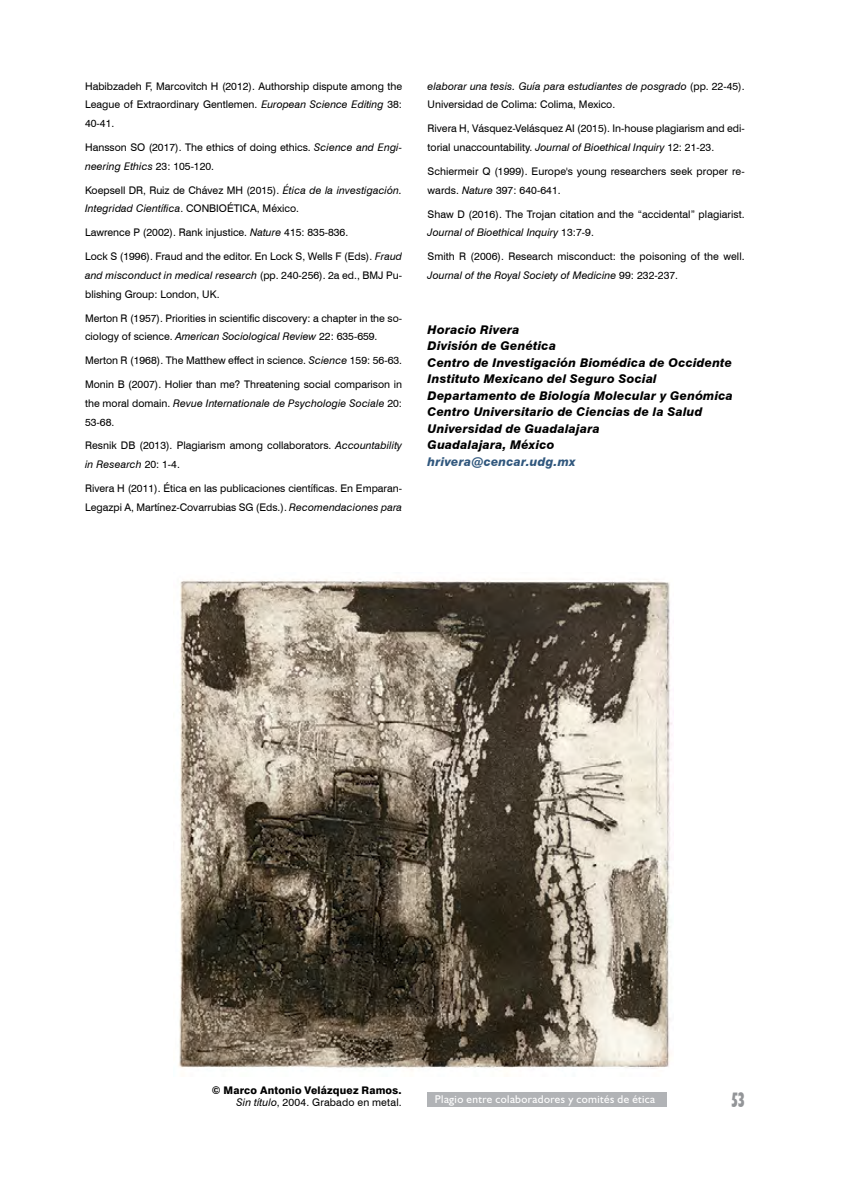
<style>
.page{position:relative;width:851px;height:1191px;background:#fff}
.page>*{position:absolute;margin:0;border:0;box-sizing:border-box;transform-origin:0 0}
.t1{font:700 condensed 21px "Humanist 521 BT Xtra";color:#939598;scale:.75 1}
.t2{font:italic 800 12px/16.5px "Swiss 721 BT";letter-spacing:.015em;color:#000}
.t3{font:italic 800 12px "Swiss 721 BT";letter-spacing:.015em;color:#30577d}
.t4{font:11.25px "Humanist 521 BT";letter-spacing:.03em;color:#fff}
.t5{font:10.5px/18.8px "Swiss 721 BT";color:#000}
.t6{font:italic 10.5px/18.8px "Swiss 721 BT";letter-spacing:.01em;color:#000}
.t7{font:800 10.5px/12.6px "Swiss 721 BT";letter-spacing:.015em;color:#000;text-align:right}
.s1{font-style:italic}
.s2{font-style:normal}
.s3{font-weight:400;font-style:italic}
.s4{font-weight:400}
</style>
<div class="page">
<div style="left:427px;top:1092px;width:239px;height:14px;background:#b1b3b6"></div>
<img style="left:178px;top:579px;width:495px;height:491px">
<p class="t5" style="left:85px;top:76px;width:318px;text-align:justify">Habibzadeh F, Marcovitch H (2012). Authorship dispute among the League of Extraordinary Gentlemen. <span class="s1">European Science Editing</span> 38:<br>40-41.</p>
<p class="t5" style="left:85px;top:137px;width:318px">Hansson SO (2017). The ethics of doing ethics. <span class="s1">Science and Engi&shy;neering Ethics</span> 23: 105-120.</p>
<p class="t5" style="left:85px;top:180px;width:318px">Koepsell DR, Ruiz de Chávez MH (2015). <span class="s1">Ética de la investigación.<br>Integridad Científica</span>. CONBIOÉTICA, México.</p>
<p class="t5" style="left:85px;top:223px;width:265px">Lawrence P (2002). Rank injustice. <span class="s1">Nature</span> 415: 835-836.</p>
<p class="t5" style="left:85px;top:247px;width:318px;text-align:justify">Lock S (1996). Fraud and the editor. En Lock S, Wells F (Eds). <span class="s1">Fraud and misconduct in medical research</span> (pp. 240-256). 2a ed., BMJ Pu&shy;blishing Group: London, UK.</p>
<p class="t5" style="left:85px;top:308px;width:318px">Merton R (1957). Priorities in scientific discovery: a chapter in the so&shy;ciology of science. <span class="s1">American Sociological Review</span> 22: 635-659.</p>
<p class="t5" style="left:85px;top:351px;width:318px">Merton R (1968). The Matthew effect in science. <span class="s1">Science</span> 159: 56-63.</p>
<p class="t5" style="left:85px;top:374px;width:318px;text-align:justify">Monin B (2007). Holier than me? Threatening social comparison in the moral domain. <span class="s1">Revue Internationale de Psychologie Sociale</span> 20:<br>53-68.</p>
<p class="t5" style="left:85px;top:436px;width:318px">Resnik DB (2013). Plagiarism among collaborators. <span class="s1">Accountability in Research</span> 20: 1-4.</p>
<p class="t5" style="left:85px;top:478px;width:318px">Rivera H (2011). Ética en las publicaciones científicas. En Emparan-<br>Legazpi A, Martínez-Covarrubias SG (Eds.). <span class="s1">Recomendaciones para</span></p>
<p class="t6" style="left:427px;top:76px;width:318px">elaborar una tesis. Guía para estudiantes de posgrado <span class="s2">(pp. 22-45).<br>Universidad de Colima: Colima, Mexico.</span></p>
<p class="t5" style="left:427px;top:119px;width:318px">Rivera H, Vásquez-Velásquez AI (2015). In-house plagiarism and edi&shy;torial unaccountability. <span class="s1">Journal of Bioethical Inquiry</span> 12: 21-23.</p>
<p class="t5" style="left:427px;top:161px;width:318px">Schiermeir Q (1999). Europe's young researchers seek proper re&shy;wards. <span class="s1">Nature</span> 397: 640-641.</p>
<p class="t5" style="left:427px;top:204px;width:318px">Shaw D (2016). The Trojan citation and the “accidental” plagiarist.<br><span class="s1">Journal of Bioethical Inquiry</span> 13:7-9.</p>
<p class="t5" style="left:427px;top:247px;width:318px">Smith R (2006). Research misconduct: the poisoning of the well.<br><span class="s1">Journal of the Royal Society of Medicine</span> 99: 232-237.</p>
<p class="t2" style="left:427px;top:321px;width:307px">Horacio Rivera<br>División de Genética<br>Centro de Investigación Biomédica de Occidente Instituto Mexicano del Seguro Social Departamento de Biología Molecular y Genómica Centro Universitario de Ciencias de la Salud Universidad de Guadalajara<br>Guadalajara, México</p>
<p class="t3" style="left:427px;top:454px;width:150px">hrivera@cencar.udg.mx</p>
<p class="t7" style="left:212px;top:1083px;width:191px">© Marco Antonio Velázquez Ramos.<br><span class="s3">Sin título</span><span class="s4">, 2004. Grabado en metal.</span></p>
<p class="t4" style="left:435px;top:1092px;width:222px">Plagio entre colaboradores y comités de ética</p>
<h1 class="t1" style="left:731px;top:1086px;width:19px">53</h1>
</div>
